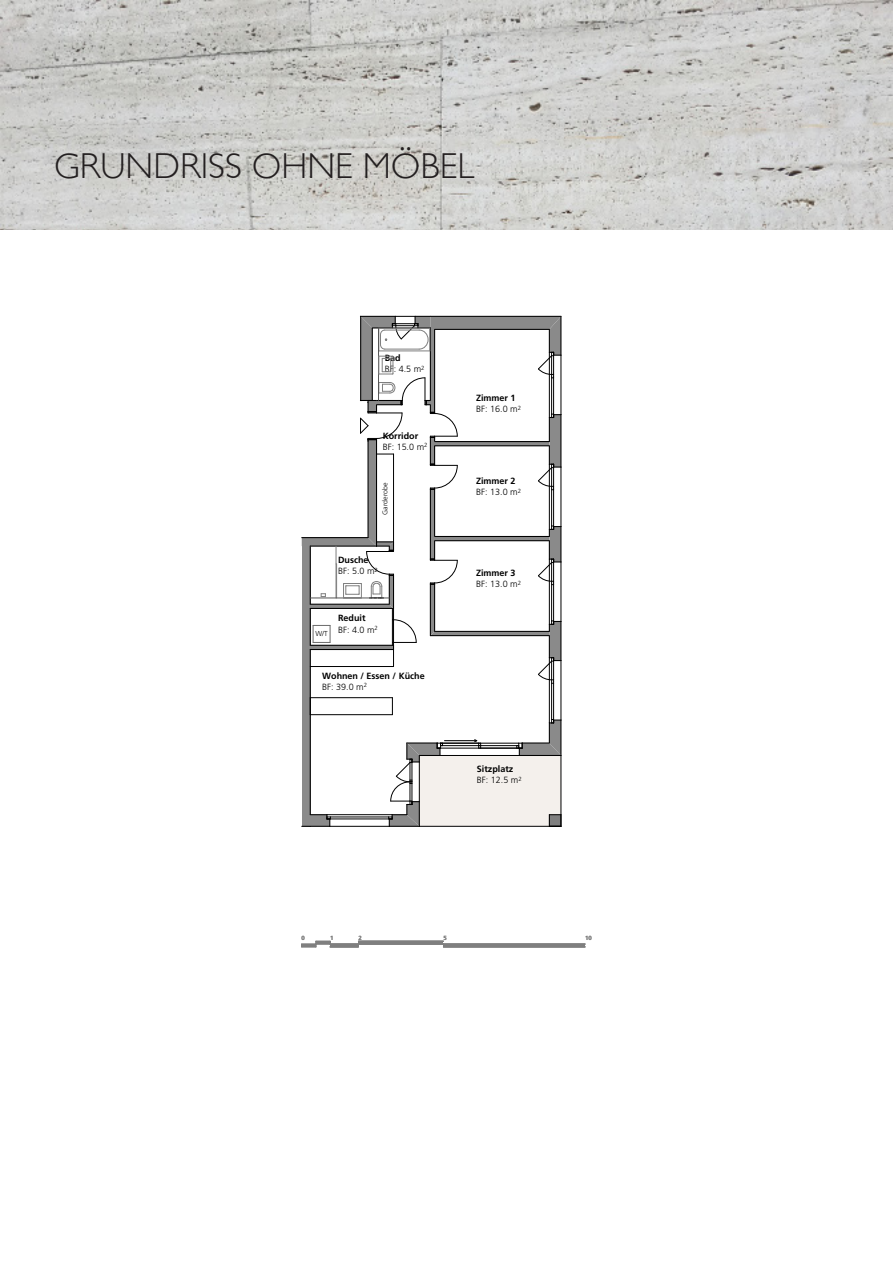
<style>
.page{position:relative;width:893px;height:1263px;background:#fff}
.page>*{position:absolute;margin:0;border:0;box-sizing:border-box;transform-origin:0 0}
.t1{font:300 36px "Gill Sans";color:#231f20}
.t2{font:300 9px/11.2px "Frutiger LT Std";color:#000}
.t3{font:700 9px/10.8px "Frutiger LT Std";color:#000}
.t4{font:300 7.2px "Frutiger LT Std";color:#000}
.t5{font:300 7.05px "Frutiger LT Std";letter-spacing:-.005em;color:#000}
.t6{font:700 6px "Frutiger LT Std";color:#7f7f7f}
.s1{font-weight:700}
.s2{font-weight:300}
</style>
<div class="page">
<img style="left:0;top:0;width:893px;height:230px">
<hr style="left:561px;top:355px;width:1px;height:60px;background:#000">
<hr style="left:561px;top:467px;width:1px;height:59px;background:#000">
<hr style="left:561px;top:562px;width:1px;height:59px;background:#000">
<hr style="left:561px;top:660px;width:1px;height:60px;background:#000">
<hr style="left:561px;top:755px;width:1px;height:71px;background:#000">
<svg style="left:302px;top:316px;width:259px;height:511px"></svg>
<svg style="left:301px;top:941px;width:57px;height:7px"></svg>
<hr style="left:358px;top:941px;width:85px;height:3px;background:#7f7f7f">
<hr style="left:358px;top:944px;width:85px;height:1px;background:#7f7f7f">
<hr style="left:443px;top:944px;width:142px;height:3px;background:#7f7f7f">
<hr style="left:443px;top:947px;width:142px;height:1px;background:#7f7f7f">
<p class="t1" style="left:54px;top:138px;width:422px">GRUNDRISS OHNE MÖBEL</p>
<p class="t2" style="left:385px;top:353px;width:41px"><span class="s1">Bad<br></span>BF: 4.5 m<sup>2</sup></p>
<p class="t3" style="left:383px;top:430px;width:46px">Korridor<br><span class="s2">BF: 15.0 m</span><sup>2</sup></p>
<p class="t5" style="left:381px;top:515px;width:33px;rotate:-90deg">Garderobe</p>
<p class="t2" style="left:338px;top:555px;width:41px"><span class="s1">Dusche<br></span>BF: 5.0 m<sup>2</sup></p>
<p class="t4" style="left:315px;top:629px;width:14px">W/T</p>
<p class="t2" style="left:338px;top:613px;width:41px"><span class="s1">Reduit<br></span>BF: 4.0 m<sup>2</sup></p>
<p class="t3" style="left:322px;top:670px;width:104px">Wohnen / Essen / Küche<br><span class="s2">BF: 39.0 m</span><sup>2</sup></p>
<p class="t2" style="left:476px;top:392px;width:46px"><span class="s1">Zimmer 1<br></span>BF: 16.0 m<sup>2</sup></p>
<p class="t2" style="left:476px;top:475px;width:46px"><span class="s1">Zimmer 2<br></span>BF: 13.0 m<sup>2</sup></p>
<p class="t2" style="left:476px;top:567px;width:46px"><span class="s1">Zimmer 3<br></span>BF: 13.0 m<sup>2</sup></p>
<p class="t3" style="left:477px;top:763px;width:46px;line-height:11.2px">Sitzplatz<br><span class="s2">BF: 12.5 m</span><sup>2</sup></p>
<p class="t6" style="left:301px;top:934px;width:5px">0</p>
<p class="t6" style="left:330px;top:934px;width:5px">1</p>
<p class="t6" style="left:358px;top:934px;width:5px">2</p>
<p class="t6" style="left:443px;top:934px;width:5px">5</p>
<p class="t6" style="left:585px;top:934px;width:8px">10</p>
</div>
